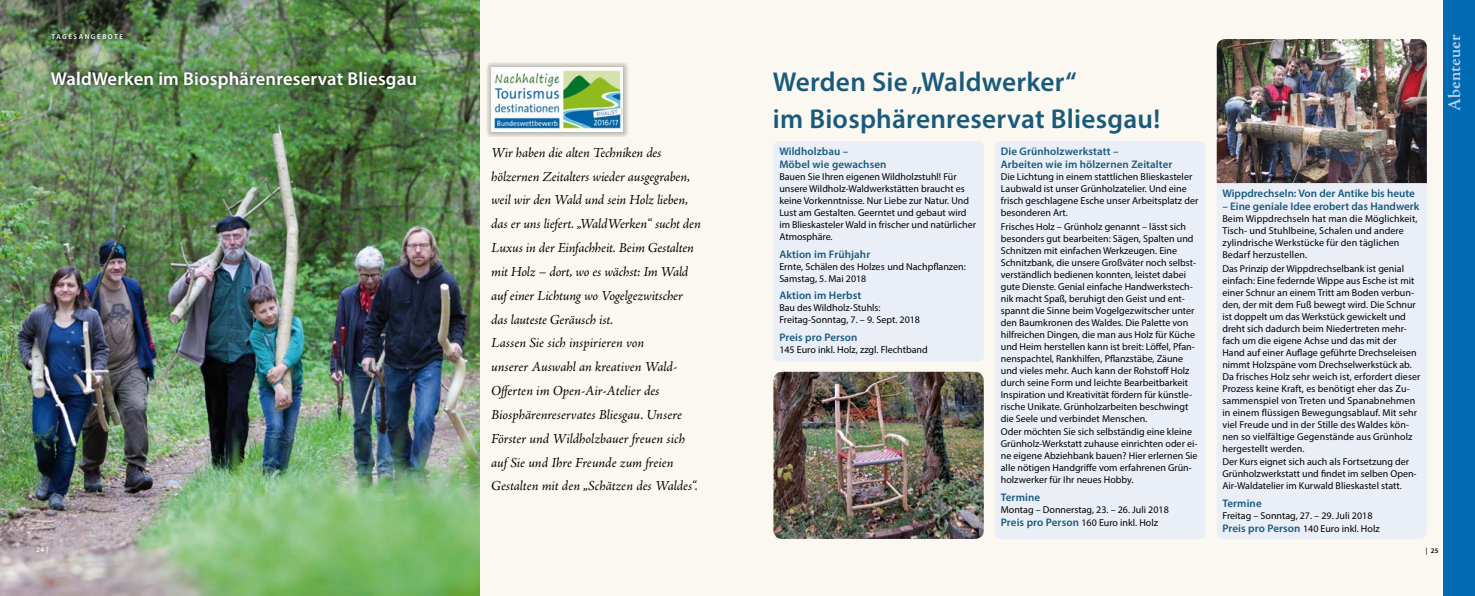
<style>
.page{position:relative;width:1475px;height:596px;background:#fff}
.page>*{position:absolute;margin:0;border:0;box-sizing:border-box;transform-origin:0 0}
.headline_1b{font:600 27.3px/36px "Myriad Pro";letter-spacing:.01em;color:#195a7b}
.headline_1b_-_17__we{font:600 18.6px "Myriad Pro";letter-spacing:.01em;color:#fff}
.Register_weiß{font:600 18px "Adobe Jenson Pro";letter-spacing:.005em;color:#bccee8}
.Einführung_mit_Schwu{font:italic 14px/23.8px "Adobe Jenson Pro";letter-spacing:-.005em;color:#000}
.headline_2b{font:600 11px/13.2px "Myriad Pro";letter-spacing:.01em;color:#195a7b}
.copy_Abstand_klein{font:10px/12px "Myriad Pro";color:#000}
.copy{font:10px/12px "Myriad Pro";color:#000}
.Einf__Abs__weiß{font:600 7px "Myriad Pro";letter-spacing:.22em;color:#fff}
.t1{font:600 7px "Myriad Pro";color:#000}
.s1{font-weight:600;font-size:11px;color:#195a7b}
</style>
<div class="page">
<div style="left:480px;top:0;width:994px;height:595px;background:#fbf8f1"></div>
<div style="left:1443px;top:0;width:31px;height:595px;background:#006ab3"></div>
<img style="left:0;top:0;width:480px;height:595px">
<div style="left:1217px;top:183px;width:209px;height:356px;background:#eaeef7"></div>
<div style="left:44px;top:65px;width:378px;height:29px;background:#000;opacity:.75"></div>
<div style="left:773px;top:141px;width:210px;height:220px;background:#eaeef7;border-radius:6px"></div>
<div style="left:48px;top:31px;width:78px;height:11px;background:#000;opacity:.75"></div>
<div style="left:994px;top:141px;width:211px;height:398px;background:#eaeef7;border-radius:6px"></div>
<div style="left:486px;top:61px;width:142px;height:76px;background:#000;opacity:.51"></div>
<img style="left:491px;top:67px;width:131px;height:64px">
<img style="left:773px;top:371px;width:210px;height:167px">
<img style="left:1216px;top:39px;width:210px;height:144px">
<p class="Einf__Abs__weiß" style="left:52px;top:32px;width:73px">TAGESANGEBOTE</p>
<p class="headline_1b_-_17__we" style="left:51px;top:67px;width:367px">WaldWerken im Biosphärenreservat Bliesgau</p>
<p class="Einführung_mit_Schwu" style="left:491px;top:141px;width:211px">Wir haben die alten Techniken des hölzernen Zeitalters wieder ausgegraben, weil wir den Wald und sein Holz lieben, das er uns liefert. „WaldWerken“ sucht den Luxus in der Einfachheit. Beim Gestalten mit Holz – dort, wo es wächst: Im Wald auf einer Lichtung wo Vogelgezwitscher das lauteste Geräusch ist.</p>
<p class="Einführung_mit_Schwu" style="left:491px;top:332px;width:208px">Lassen Sie sich inspirieren von<br>unserer Auswahl an kreativen Wald-Offerten im Open-Air-Atelier des Biosphärenreservates Bliesgau. Unsere Förster und Wildholzbauer freuen sich auf Sie und Ihre Freunde zum freien Gestalten mit den „Schätzen des Waldes“.</p>
<p class="headline_1b" style="left:772px;top:63px;width:389px">Werden Sie „Waldwerker“<br>im Biosphärenreservat Bliesgau!</p>
<p class="headline_2b" style="left:1000px;top:144px;width:173px">Die Grünholzwerkstatt –<br>Arbeiten wie im hölzernen Zeitalter</p>
<p class="copy" style="left:1000px;top:170px;width:199px">Die Lichtung in einem stattlichen Blieskasteler Laubwald ist unser Grünholzatelier. Und eine frisch geschlagene Esche unser Arbeitsplatz der besonderen Art.</p>
<p class="copy_Abstand_klein" style="left:1000px;top:220px;width:197px">Frisches Holz – Grünholz genannt – lässt sich besonders gut bearbeiten: Sägen, Spalten und Schnitzen mit einfachen Werkzeugen. Eine Schnitzbank, die unsere Großväter noch selbst&shy;verständlich bedienen konnten, leistet dabei gute Dienste. Genial einfache Handwerkstech&shy;nik macht Spaß, beruhigt den Geist und ent&shy;spannt die Sinne beim Vogelgezwitscher unter den Baumkronen des Waldes. Die Palette von hilfreichen Dingen, die man aus Holz für Küche und Heim herstellen kann ist breit: Löffel, Pfan&shy;nenspachtel, Rankhilfen, Pflanzstäbe, Zäune und vieles mehr. Auch kann der Rohstoff Holz durch seine Form und leichte Bearbeitbarkeit Inspiration und Kreativität fördern für künstle&shy;rische Unikate. Grünholzarbeiten beschwingt die Seele und verbindet Menschen.</p>
<p class="copy_Abstand_klein" style="left:1000px;top:425px;width:198px">Oder möchten Sie sich selbständig eine kleine Grünholz-Werkstatt zuhause einrichten oder ei&shy;ne eigene Abziehbank bauen? Hier erlernen Sie alle nötigen Handgriffe vom erfahrenen Grün&shy;holzwerker für Ihr neues Hobby.</p>
<p class="headline_2b" style="left:1000px;top:490px;width:41px">Termine</p>
<p class="copy" style="left:1000px;top:503px;width:169px">Montag – Donnerstag, 23. – 26. Juli 2018</p>
<p class="copy" style="left:1000px;top:516px;width:159px"><span class="s1">Preis pro Person</span> 160 Euro inkl. Holz</p>
<p class="headline_2b" style="left:779px;top:144px;width:109px">Wildholzbau –<br>Möbel wie gewachsen</p>
<p class="copy" style="left:779px;top:170px;width:179px">Bauen Sie Ihren eigenen Wildholzstuhl! Für</p>
<p class="copy" style="left:779px;top:182px;width:198px">unsere Wildholz-Waldwerkstätten braucht es keine Vorkenntnisse. Nur Liebe zur Natur. Und Lust am Gestalten. Geerntet und gebaut wird im Blieskasteler Wald in frischer und natürlicher Atmosphäre.</p>
<p class="headline_2b" style="left:779px;top:247px;width:92px">Aktion im Frühjahr</p>
<p class="copy" style="left:779px;top:260px;width:188px">Ernte, Schälen des Holzes und Nachpflanzen:</p>
<p class="copy" style="left:779px;top:272px;width:89px">Samstag, 5. Mai 2018</p>
<p class="headline_2b" style="left:779px;top:288px;width:83px">Aktion im Herbst</p>
<p class="copy" style="left:779px;top:301px;width:103px">Bau des Wildholz-Stuhls:</p>
<p class="copy" style="left:779px;top:313px;width:142px">Freitag-Sonntag, 7. – 9. Sept. 2018</p>
<p class="headline_2b" style="left:779px;top:330px;width:80px">Preis pro Person</p>
<p class="copy" style="left:779px;top:343px;width:150px">145 Euro inkl. Holz, zzgl. Flechtband</p>
<p class="headline_2b" style="left:1222px;top:186px;width:194px">Wippdrechseln: Von der Antike bis heute</p>
<p class="headline_2b" style="left:1222px;top:199px;width:198px">– Eine geniale Idee erobert das Handwerk</p>
<p class="copy" style="left:1222px;top:212px;width:196px">Beim Wippdrechseln hat man die Möglichkeit,<br>Tisch- und Stuhlbeine, Schalen und andere</p>
<p class="copy" style="left:1222px;top:236px;width:178px">zylindrische Werkstücke für den täglichen</p>
<p class="copy" style="left:1222px;top:248px;width:85px">Bedarf herzustellen.</p>
<p class="copy_Abstand_klein" style="left:1222px;top:262px;width:196px">Das Prinzip der Wippdrechselbank ist genial einfach: Eine federnde Wippe aus Esche ist mit einer Schnur an einem Tritt am Boden verbun&shy;den, der mit dem Fuß bewegt wird. Die Schnur ist doppelt um das Werkstück gewickelt und dreht sich dadurch beim Niedertreten mehr&shy;fach um die eigene Achse und das mit der Hand auf einer Auflage geführte Drechseleisen nimmt Holzspäne vom Drechselwerkstück ab.</p>
<p class="copy" style="left:1222px;top:370px;width:200px">Da frisches Holz sehr weich ist, erfordert dieser Prozess keine Kraft, es benötigt eher das Zu&shy;sammenspiel von Treten und Spanabnehmen in einem flüssigen Bewegungsablauf. Mit sehr viel Freude und in der Stille des Waldes kön&shy;nen so vielfältige Gegenstände aus Grünholz hergestellt werden.</p>
<p class="copy_Abstand_klein" style="left:1222px;top:455px;width:196px">Der Kurs eignet sich auch als Fortsetzung der<br>Grünholzwerkstatt und findet im selben Open-<br>Air-Waldatelier im Kurwald Blieskastel statt.</p>
<p class="headline_2b" style="left:1222px;top:496px;width:41px">Termine</p>
<p class="copy" style="left:1222px;top:509px;width:151px">Freitag – Sonntag, 27. – 29. Juli 2018</p>
<p class="copy" style="left:1222px;top:522px;width:159px"><span class="s1">Preis pro Person</span> 140 Euro inkl. Holz</p>
<p class="Einf__Abs__weiß" style="left:36px;top:545px;width:14px">24 |</p>
<p class="t1" style="left:1425px;top:545px;width:14px">| 25</p>
<p class="Register_weiß" style="left:1443px;top:111px;width:78px;rotate:-90deg">Abenteuer</p>
</div>
